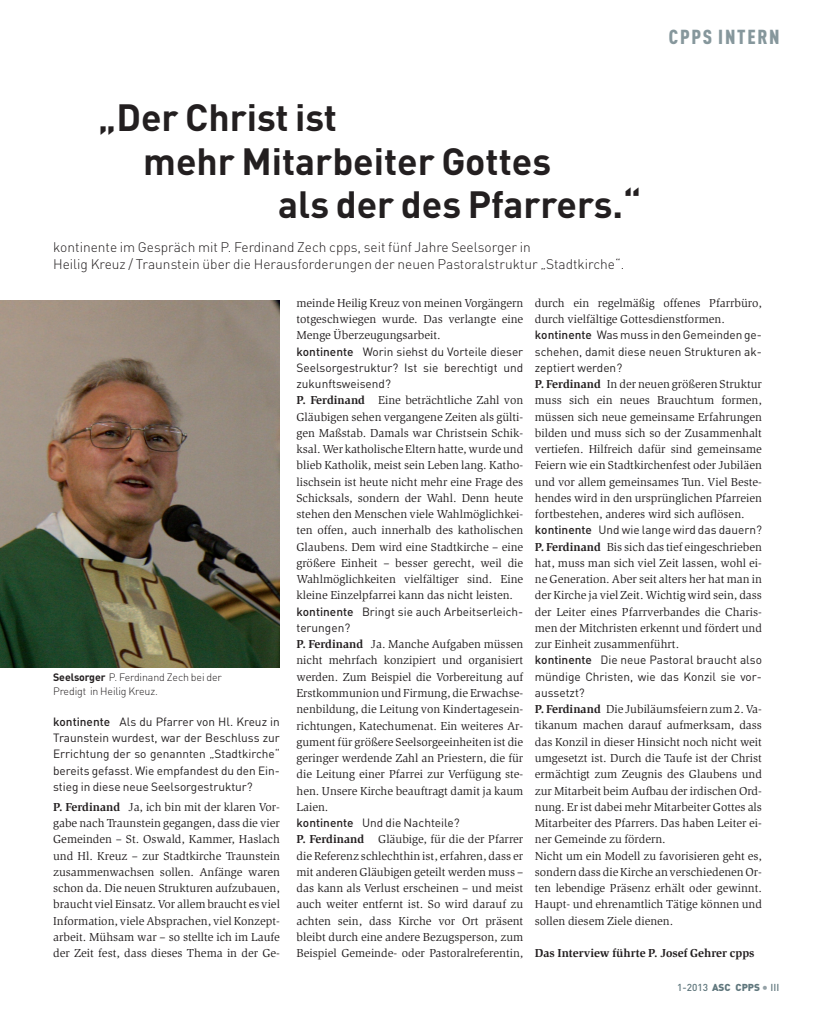
<style>
.page{position:relative;width:815px;height:1028px;background:#fff}
.page>*{position:absolute;margin:0;border:0;box-sizing:border-box;transform-origin:0 0}
.t1{font:700 37.5px "DIN Pro";color:#231f20}
.t2{font:900 20px "DIN Cond";letter-spacing:.085em;color:#86979c}
.t3{font:300 13.75px/17.5px "DIN Pro";color:#231f20}
.t4{font:11.88px/16.2px "Slimbach Std";color:#231f20;text-align:justify}
.t5{font:11.88px/16.2px "DIN Pro";color:#231f20;text-align:justify}
.t6{font:700 11.88px "Slimbach Std";color:#231f20}
.t7{font:300 10.62px/13.8px "DIN Pro";letter-spacing:-.01em;color:#231f20}
.t8{font:500 10px "DIN Pro";color:#60777d}
.s1{font-weight:700}
.s2{font-weight:500}
.s3{font-weight:900}
.s4{font-size:12.5px;color:#95a2a7}
</style>
<div class="page">
<img style="left:0;top:301px;width:279px;height:366px">
<h1 class="t1" style="left:98px;top:95px;width:241px">„Der Christ ist</h1>
<h1 class="t1" style="left:143px;top:139px;width:410px">mehr Mitarbeiter Gottes</h1>
<h1 class="t1" style="left:278px;top:183px;width:365px">als der des Pfarrers.“</h1>
<p class="t3" style="left:53px;top:238px;width:573px">kontinente im Gespräch mit P. Ferdinand Zech cpps, seit fünf Jahre Seelsorger in<br>Heilig Kreuz / Traunstein über die Herausforderungen der neuen Pastoralstruktur „Stadtkirche“.</p>
<h2 class="t2" style="left:669px;top:24px;width:112px">CPPS INTERN</h2>
<p class="t7" style="left:53px;top:670px;width:170px"><span class="s1">Seelsorger</span> P. Ferdinand Zech bei der<br>Predigt in Heilig Kreuz.</p>
<p class="t5" style="left:53px;top:713px;width:228px"><span class="s2">kontinente</span> Als du Pfarrer von Hl. Kreuz in Traunstein wurdest, war der Beschluss zur Errichtung der so genannten „Stadtkirche“ bereits gefasst. Wie empfandest du den Ein&shy;stieg in diese neue Seelsorgestruktur?</p>
<p class="t4" style="left:53px;top:799px;width:228px"><span class="s1">P. Ferdinand</span> Ja, ich bin mit der klaren Vor&shy;gabe nach Traunstein gegangen, dass die vier Gemeinden – St. Oswald, Kammer, Haslach und Hl. Kreuz – zur Stadtkirche Traunstein zusammenwachsen sollen. Anfänge waren schon da. Die neuen Strukturen aufzubauen, braucht viel Einsatz.Vor allem braucht es viel Information, viele Absprachen, viel Konzept&shy;arbeit. Mühsam war – so stellte ich im Laufe der Zeit fest, dass dieses Thema in der Ge-</p>
<p class="t4" style="left:296px;top:295px;width:228px">meinde Heilig Kreuz von meinen Vorgängern totgeschwiegen wurde. Das verlangte eine Menge Überzeugungsarbeit.</p>
<p class="t5" style="left:296px;top:343px;width:228px"><span class="s2">kontinente</span> Worin siehst du Vorteile dieser Seelsorgestruktur? Ist sie berechtigt und zukunftsweisend?</p>
<p class="t4" style="left:296px;top:393px;width:228px"><span class="s1">P. Ferdinand</span> Eine beträchtliche Zahl von Gläubigen sehen vergangene Zeiten als gülti&shy;gen Maßstab. Damals war Christsein Schik&shy;ksal.Wer katholische Eltern hatte,wurde und blieb Katholik, meist sein Leben lang. Katho&shy;lischsein ist heute nicht mehr eine Frage des Schicksals, sondern der Wahl. Denn heute stehen den Menschen viele Wahlmöglichkei&shy;ten offen, auch innerhalb des katholischen Glaubens. Dem wird eine Stadtkirche – eine größere Einheit – besser gerecht, weil die Wahlmöglichkeiten vielfältiger sind. Eine kleine Einzelpfarrei kann das nicht leisten.</p>
<p class="t5" style="left:296px;top:603px;width:228px"><span class="s2">kontinente</span> Bringt sie auch Arbeitserleich&shy;terungen?</p>
<p class="t4" style="left:296px;top:637px;width:228px"><span class="s1">P. Ferdinand</span> Ja. Manche Aufgaben müssen nicht mehrfach konzipiert und organisiert werden. Zum Beispiel die Vorbereitung auf Erstkommunion und Firmung, die Erwachse&shy;nenbildung, die Leitung von Kindertagesein&shy;richtungen, Katechumenat. Ein weiteres Ar&shy;gument für größere Seelsorgeeinheiten ist die geringer werdende Zahl an Priestern, die für die Leitung einer Pfarrei zur Verfügung ste&shy;hen. Unsere Kirche beauftragt damit ja kaum Laien.</p>
<p class="t5" style="left:297px;top:814px;width:165px"><span class="s2">kontinente</span> Und die Nachteile?</p>
<p class="t4" style="left:297px;top:832px;width:228px"><span class="s1">P. Ferdinand</span> Gläubige, für die der Pfarrer die Referenz schlechthin ist, erfahren, dass er mit anderen Gläubigen geteilt werden muss – das kann als Verlust erscheinen – und meist auch weiter entfernt ist. So wird darauf zu achten sein, dass Kirche vor Ort präsent bleibt durch eine andere Bezugsperson, zum Beispiel Gemeinde- oder Pastoralreferentin,</p>
<p class="t4" style="left:535px;top:295px;width:229px">durch ein regelmäßig offenes Pfarrbüro, durch vielfältige Gottesdienstformen.</p>
<p class="t5" style="left:535px;top:327px;width:229px"><span class="s2">kontinente</span> Wasmuss indenGemeindenge&shy;schehen, damit diese neuen Strukturen ak&shy;zeptiert werden?</p>
<p class="t4" style="left:535px;top:377px;width:229px"><span class="s1">P. Ferdinand</span> In der neuen größeren Struktur muss sich ein neues Brauchtum formen, müssen sich neue gemeinsame Erfahrungen bilden und muss sich so der Zusammenhalt vertiefen. Hilfreich dafür sind gemeinsame Feiern wie ein Stadtkirchenfest oder Jubiläen und vor allem gemeinsames Tun. Viel Beste&shy;hendes wird in den ursprünglichen Pfarreien fortbestehen, anderes wird sich auflösen.</p>
<p class="t5" style="left:535px;top:522px;width:229px"><span class="s2">kontinente</span> Und wie lange wird das dauern?</p>
<p class="t4" style="left:535px;top:539px;width:229px"><span class="s1">P. Ferdinand</span> Bis sich das tief eingeschrieben hat, muss man sich viel Zeit lassen, wohl ei&shy;ne Generation. Aber seit alters her hat man in der Kirche ja viel Zeit. Wichtig wird sein, dass der Leiter eines Pfarrverbandes die Charis&shy;men der Mitchristen erkennt und fördert und zur Einheit zusammenführt.</p>
<p class="t5" style="left:535px;top:652px;width:229px"><span class="s2">kontinente</span> Die neue Pastoral braucht also mündige Christen, wie das Konzil sie vor&shy;aussetzt?</p>
<p class="t4" style="left:535px;top:702px;width:229px;text-align:left"><span class="s1">P. Ferdinand</span> Die Jubiläumsfeiern zum 2.Va&shy;tikanum machen darauf aufmerksam, dass das Konzil in dieser Hinsicht noch nicht weit umgesetzt ist. Durch die Taufe ist der Christ ermächtigt zum Zeugnis des Glaubens und zur Mitarbeit beim Aufbau der irdischen Ord&shy;nung. Er ist dabei mehr Mitarbeiter Gottes als Mitarbeiter des Pfarrers. Das haben Leiter ei&shy;ner Gemeinde zu fördern.<br>Nicht um ein Modell zu favorisieren geht es, sondern dass dieKirche an verschiedenen Or&shy;ten lebendige Präsenz erhält oder gewinnt.<br>Haupt- und ehrenamtlich Tätige können und sollen diesem Ziele dienen.</p>
<p class="t6" style="left:535px;top:948px;width:221px">Das Interview führte P. Josef Gehrer cpps</p>
<p class="t8" style="left:677px;top:982px;width:104px">1-2013 <span class="s3">ASC CPPS</span> <span class="s4">•</span> III</p>
</div>
